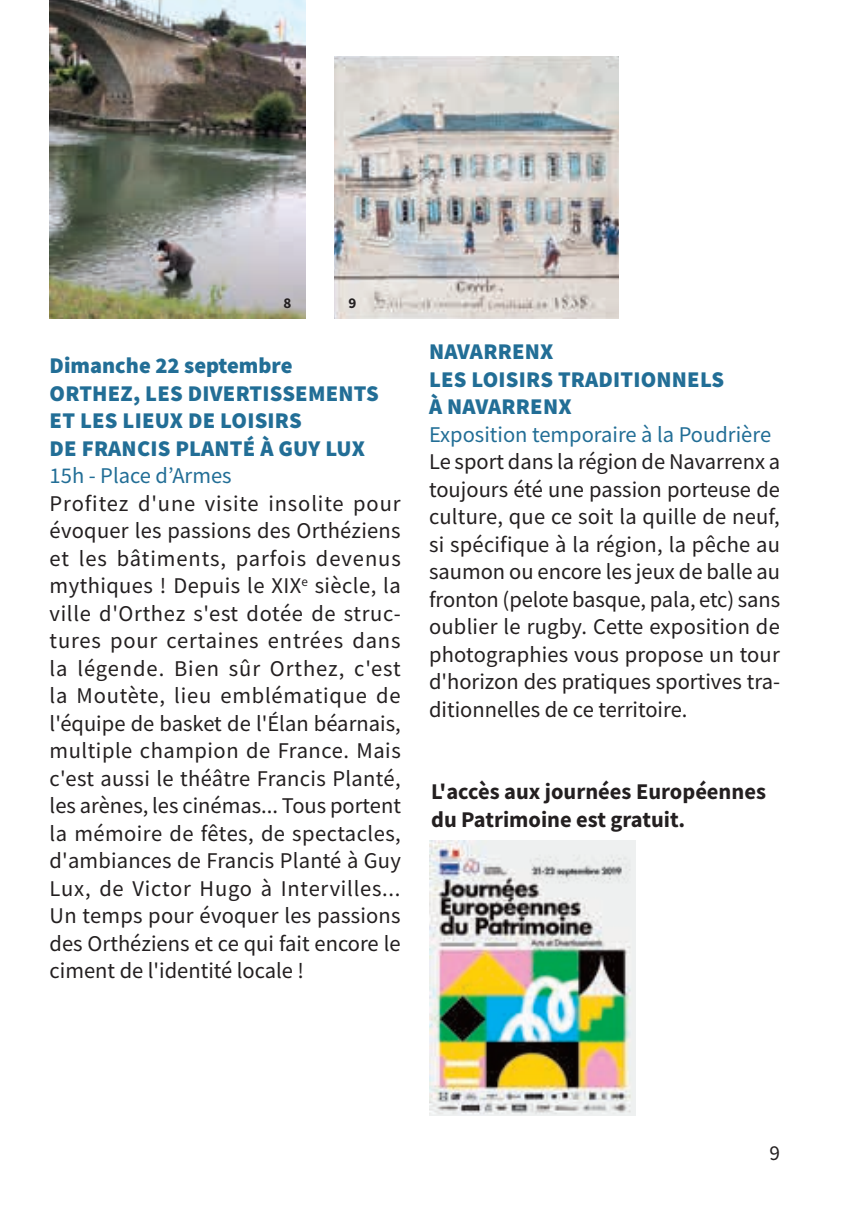
<style>
.page{position:relative;width:851px;height:1205px;background:#fff}
.page>*{position:absolute;margin:0;border:0;box-sizing:border-box;transform-origin:0 0}
.t1{font:22.5px/27.5px "Source Sans Pro";color:#231f20;text-align:justify}
.t2{font:900 22.5px/27.5px "Source Sans Pro";letter-spacing:.01em;color:#226e96}
.t3{font:700 22.5px/27.5px "Source Sans Pro";color:#231f20}
.t4{font:22.5px "Source Sans Pro";color:#226e96}
.t5{font:21.25px "Source Sans Pro";color:#231f20}
.t6{font:700 15px "Source Sans Pro";color:#231f20}
</style>
<div class="page">
<img style="left:50px;top:0;width:256px;height:318px">
<img style="left:334px;top:57px;width:284px;height:261px">
<img style="left:429px;top:840px;width:206px;height:275px">
<p class="t6" style="left:283px;top:292px;width:9px">8</p>
<p class="t6" style="left:348px;top:292px;width:9px">9</p>
<p class="t2" style="left:50px;top:351px;width:331px">Dimanche 22 septembre<br>ORTHEZ, LES DIVERTISSEMENTS<br>ET LES LIEUX DE LOISIRS<br>DE FRANCIS PLANTÉ À GUY LUX</p>
<p class="t4" style="left:50px;top:461px;width:183px">15h - Place d’Armes</p>
<p class="t1" style="left:50px;top:489px;width:353px">Profitez d'une visite insolite pour évoquer les passions des Orthéziens et les bâtiments, parfois devenus mythiques ! Depuis le XIX<sup>e</sup> siècle, la ville d'Orthez s'est dotée de struc&shy;tures pour certaines entrées dans la légende. Bien sûr Orthez, c'est la Moutète, lieu emblématique de l'équipe de basket de l'Élan béarnais, multiple champion de France. Mais c'est aussi le théâtre Francis Planté, les arènes, les cinémas... Tous portent la mémoire de fêtes, de spectacles, d'ambiances de Francis Planté à Guy Lux, de Victor Hugo à Intervilles...<br>Un temps pour évoquer les passions des Orthéziens et ce qui fait encore le ciment de l'identité locale !</p>
<p class="t2" style="left:429px;top:338px;width:296px">NAVARRENX<br>LES LOISIRS TRADITIONNELS<br>À NAVARRENX</p>
<p class="t4" style="left:429px;top:420px;width:343px">Exposition temporaire à la Poudrière</p>
<p class="t1" style="left:429px;top:448px;width:352px">Le sport dans la région de Navarrenx a toujours été une passion porteuse de culture, que ce soit la quille de neuf, si spécifique à la région, la pêche au saumon ou encore les jeux de balle au fronton (pelote basque, pala, etc) sans oublier le rugby. Cette exposition de photographies vous propose un tour d'horizon des pratiques sportives tra&shy;ditionnelles de ce territoire.</p>
<p class="t3" style="left:431px;top:778px;width:336px">L'accès aux journées Européennes du Patrimoine est gratuit.</p>
<p class="t5" style="left:769px;top:1139px;width:12px">9</p>
</div>
